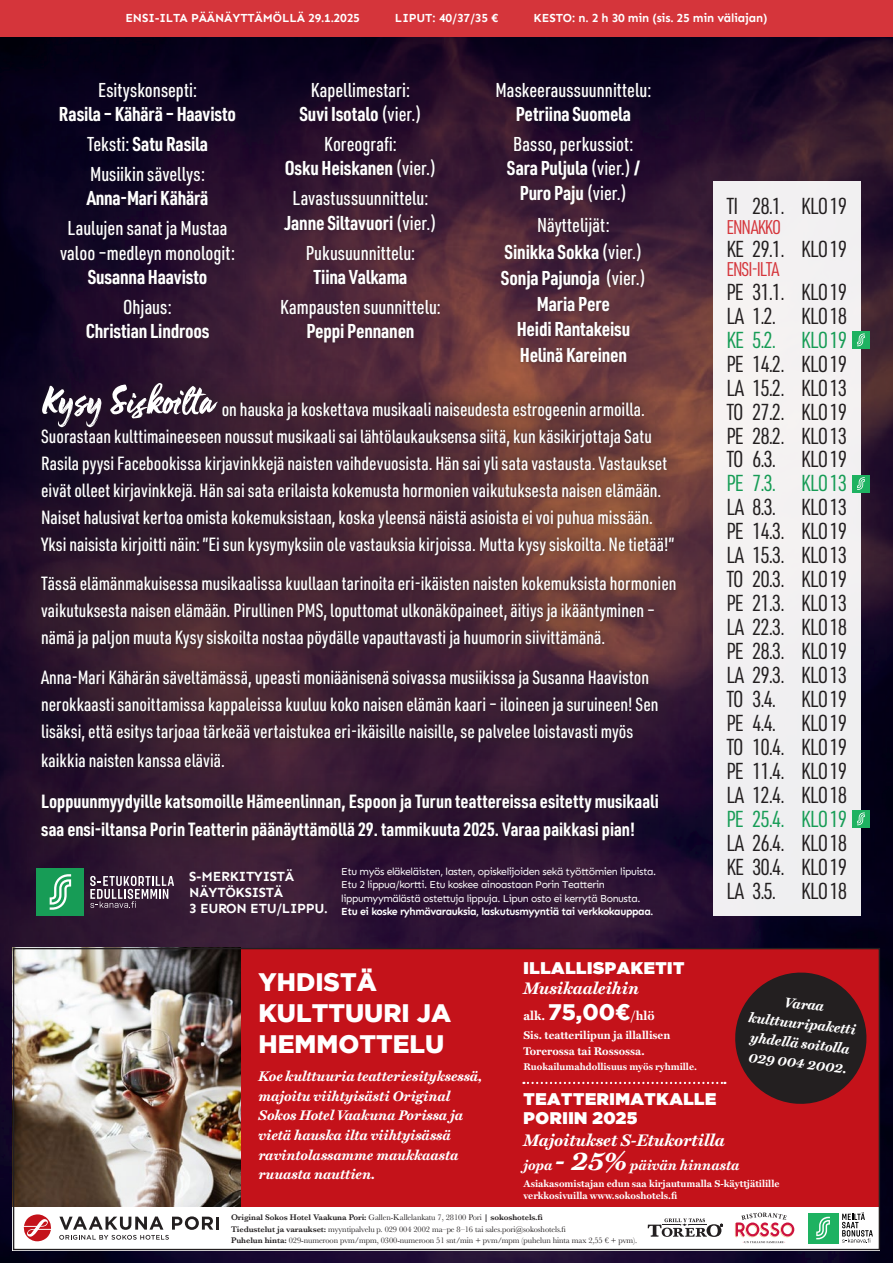
<style>
.page{position:relative;width:893px;height:1263px;background:#fff}
.page>*{position:absolute;margin:0;border:0;box-sizing:border-box;transform-origin:0 0}
.t1{font:64.5px "Freethinker";color:#fff}
.t2{font:900 25.2px/30.9px "Gotham";color:#fff}
.t3{font:22.65px "URWDIN Cond";letter-spacing:-.04em;color:#231f20}
.t4{font:22.65px "URWDIN Cond";letter-spacing:-.04em;color:#179c56}
.t5{font:500 19.65px/24.3px "URWDIN Cond";color:#fff;text-align:center}
.t6{font:700 19.65px/26px "URWDIN Cond";letter-spacing:-.01em;color:#fff;text-align:center}
.t7{font:19.5px "URWDIN Cond";letter-spacing:-.05em;color:#d5353b}
.t8{font:500 18.75px/27px "URWDIN Cond";color:#fff}
.t9{font:700 18.75px/28.5px "URWDIN Cond";color:#fff}
.t10{font:16.8px/18.3px "Gotham Ultra";letter-spacing:.035em;color:#fff}
.t11{font:italic 700 16.8px "Miller Text";color:#fff}
.t12{font:italic 700 14.1px/19.6px "Miller Text";color:#fff}
.t13{font:700 13.65px/16.4px "Sen";letter-spacing:-.02em;color:#fff}
.t14{font:700 12.6px "Miller Text";color:#fff}
.t15{font:700 12px "Sen";letter-spacing:-.01em;color:#fff}
.t16{font:700 11.25px/15.5px "Miller Text";color:#fff}
.t17{font:10.5px/13.5px "Sen";letter-spacing:-.04em;color:#fff}
.t18{font:700 9.75px/12.6px "Miller Text";color:#fff}
.t19{font:8.4px/11.2px "Baskerville";letter-spacing:-.01em;color:#231f20}
.s1{font-weight:500}
.s2{font-weight:700}
.s3{font-family:"Gotham";font-weight:900;font-size:22.5px}
.s4{font-size:28.05px}
.s5{font-weight:600}
</style>
<div class="page">
<img style="left:0;top:36px;width:893px;height:1227px">
<div style="left:0;top:0;width:893px;height:36px;background:#d5353b"></div>
<div style="left:713px;top:181px;width:148px;height:735px;background:#f2f0f2"></div>
<div style="left:852px;top:331px;width:17px;height:17px;background:#1eb261"></div>
<svg style="left:857px;top:333px;width:8px;height:13px"></svg>
<div style="left:852px;top:475px;width:17px;height:17px;background:#1eb261"></div>
<svg style="left:857px;top:477px;width:8px;height:13px"></svg>
<div style="left:852px;top:810px;width:17px;height:17px;background:#1eb261"></div>
<svg style="left:857px;top:812px;width:8px;height:13px"></svg>
<div style="left:22px;top:364px;width:673px;height:496px;background:#231f20;opacity:.33"></div>
<div style="left:38px;top:380px;width:640px;height:463px;background:#231f20;opacity:.35"></div>
<div style="left:13px;top:948px;width:867px;height:302px;background:#fff"></div>
<div style="left:186px;top:948px;width:694px;height:258px;background:#c4121a"></div>
<svg style="left:23px;top:1214px;width:28px;height:27px"></svg>
<svg style="left:59px;top:1216px;width:160px;height:24px"></svg>
<img style="left:15px;top:950px;width:226px;height:256px">
<svg style="left:648px;top:1218px;width:75px;height:19px"></svg>
<svg style="left:735px;top:1212px;width:59px;height:31px"></svg>
<div style="left:808px;top:1213px;width:30px;height:30px;background:#1eb261"></div>
<svg style="left:816px;top:1217px;width:14px;height:22px"></svg>
<svg style="left:842px;top:1212px;width:31px;height:31px"></svg>
<svg style="left:523px;top:1082px;width:202px;height:2px"></svg>
<svg style="left:735px;top:972px;width:132px;height:132px"></svg>
<div style="left:36px;top:868px;width:48px;height:48px;background:#179c56"></div>
<svg style="left:50px;top:874px;width:21px;height:36px"></svg>
<svg style="left:90px;top:876px;width:84px;height:32px;background:#6b596b"></svg>
<div style="left:57px;top:79px;width:597px;height:286px;background:#231f20;opacity:.45"></div>
<p class="t15" style="left:125px;top:11px;width:236px">ENSI-ILTA PÄÄNÄYTTÄMÖLLÄ 29.1.2025</p>
<p class="t15" style="left:395px;top:11px;width:105px">LIPUT: 40/37/35 €</p>
<p class="t15" style="left:534px;top:11px;width:235px">KESTO: n. 2 h 30 min (sis. 25 min väliajan)</p>
<p class="t6" style="left:59px;top:77px;width:179px;line-height:24.3px"><span class="s1">Esityskonsepti:<br></span>Rasila – Kähärä – Haavisto</p>
<p class="t6" style="left:87px;top:130px;width:123px"><span class="s1">Teksti:</span> Satu Rasila</p>
<p class="t5" style="left:87px;top:161px;width:123px;text-align:left">Musiikin sävellys:<br><span class="s2">Anna-Mari Kähärä</span></p>
<p class="t5" style="left:60px;top:216px;width:176px">Laulujen sanat ja Mustaa valoo –medleyn monologit:<br><span class="s2">Susanna Haavisto</span></p>
<p class="t6" style="left:86px;top:294px;width:125px;line-height:24.3px"><span class="s1">Ohjaus:<br></span>Christian Lindroos</p>
<p class="t5" style="left:299px;top:77px;width:124px">Kapellimestari:<br><span class="s2">Suvi Isotalo</span> (vier.)</p>
<p class="t5" style="left:285px;top:131px;width:153px">Koreografi:<br><span class="s2">Osku Heiskanen</span> (vier.)</p>
<p class="t5" style="left:284px;top:186px;width:153px">Lavastussuunnittelu:<br><span class="s2">Janne Siltavuori</span> (vier.)</p>
<p class="t5" style="left:306px;top:240px;width:111px">Pukusuunnittelu:<br><span class="s2">Tiina Valkama</span></p>
<p class="t5" style="left:280px;top:294px;width:162px">Kampausten suunnittelu:<br><span class="s2">Peppi Pennanen</span></p>
<p class="t5" style="left:495px;top:77px;width:157px">Maskeeraussuunnittelu:<br><span class="s2">Petriina Suomela</span></p>
<p class="t5" style="left:507px;top:131px;width:135px">Basso, perkussiot:<br><span class="s2">Sara Puljula</span> (vier.) <span class="s2">/<br>Puro Paju</span> (vier.)</p>
<p class="t6" style="left:501px;top:212px;width:146px"><span class="s1">Näyttelijät:<br></span>Sinikka Sokka <span class="s1">(vier.)<br></span>Sonja Pajunoja <span class="s1">(vier.)<br></span>Maria Pere<br>Heidi Rantakeisu<br>Helinä Kareinen</p>
<p class="t1" style="left:41px;top:373px;width:173px">Kysy Siskoilta</p>
<p class="t8" style="left:41px;top:395px;width:635px;text-indent:181px">on hauska ja koskettava musikaali naiseudesta estrogeenin armoilla.<br>Suorastaan kulttimaineeseen noussut musikaali sai lähtölaukauksensa siitä, kun käsikirjottaja Satu Rasila pyysi Facebookissa kirjavinkkejä naisten vaihdevuosista. Hän sai yli sata vastausta. Vastaukset eivät olleet kirjavinkkejä. Hän sai sata erilaista kokemusta hormonien vaikutuksesta naisen elämään.<br>Naiset halusivat kertoa omista kokemuksistaan, koska yleensä näistä asioista ei voi puhua missään.<br>Yksi naisista kirjoitti näin: ”Ei sun kysymyksiin ole vastauksia kirjoissa. Mutta kysy siskoilta. Ne tietää!”</p>
<p class="t8" style="left:41px;top:569px;width:637px">Tässä elämänmakuisessa musikaalissa kuullaan tarinoita eri-ikäisten naisten kokemuksista hormonien vaikutuksesta naisen elämään. Pirullinen PMS, loputtomat ulkonäköpaineet, äitiys ja ikääntyminen – nämä ja paljon muuta Kysy siskoilta nostaa pöydälle vapauttavasti ja huumorin siivittämänä.</p>
<p class="t8" style="left:41px;top:663px;width:619px;line-height:27.5px">Anna-Mari Kähärän säveltämässä, upeasti moniäänisenä soivassa musiikissa ja Susanna Haaviston nerokkaasti sanoittamissa kappaleissa kuuluu koko naisen elämän kaari – iloineen ja suruineen! Sen lisäksi, että esitys tarjoaa tärkeää vertaistukea eri-ikäisille naisille, se palvelee loistavasti myös kaikkia naisten kanssa eläviä.</p>
<p class="t9" style="left:41px;top:786px;width:619px">Loppuunmyydyille katsomoille Hämeenlinnan, Espoon ja Turun teattereissa esitetty musikaali saa ensi-iltansa Porin Teatterin päänäyttämöllä 29. tammikuuta 2025. Varaa paikkasi pian!</p>
<p class="t13" style="left:189px;top:868px;width:140px">S-MERKITYISTÄ<br>NÄYTÖKSISTÄ<br>3 EURON ETU/LIPPU.</p>
<p class="t17" style="left:341px;top:865px;width:316px">Etu myös eläkeläisten, lasten, opiskelijoiden sekä työttömien lipuista.<br>Etu 2 lippua/kortti. Etu koskee ainoastaan Porin Teatterin lippumyymälästä ostettuja lippuja. Lipun osto ei kerrytä Bonusta.<br><span class="s2">Etu ei koske ryhmävarauksia, laskutusmyyntiä tai verkkokauppaa.</span></p>
<p class="t3" style="left:726px;top:191px;width:123px">TI 28.1. KLO 19</p>
<p class="t7" style="left:726px;top:214px;width:56px">ENNAKKO</p>
<p class="t3" style="left:726px;top:234px;width:123px">KE 29.1. KLO 19</p>
<p class="t7" style="left:726px;top:256px;width:55px">ENSI-ILTA</p>
<p class="t3" style="left:726px;top:277px;width:123px">PE 31.1. KLO 19</p>
<p class="t3" style="left:726px;top:301px;width:123px">LA 1.2. KLO 18</p>
<p class="t4" style="left:726px;top:325px;width:123px">KE 5.2. KLO 19</p>
<p class="t3" style="left:726px;top:349px;width:123px">PE 14.2. KLO 19</p>
<p class="t3" style="left:726px;top:373px;width:123px">LA 15.2. KLO 13</p>
<p class="t3" style="left:726px;top:397px;width:123px">TO 27.2. KLO 19</p>
<p class="t3" style="left:726px;top:421px;width:123px">PE 28.2. KLO 13</p>
<p class="t3" style="left:726px;top:444px;width:123px">TO 6.3. KLO 19</p>
<p class="t4" style="left:726px;top:468px;width:123px">PE 7.3. KLO 13</p>
<p class="t3" style="left:726px;top:492px;width:123px">LA 8.3. KLO 13</p>
<p class="t3" style="left:726px;top:516px;width:123px">PE 14.3. KLO 19</p>
<p class="t3" style="left:726px;top:540px;width:123px">LA 15.3. KLO 13</p>
<p class="t3" style="left:726px;top:564px;width:123px">TO 20.3. KLO 19</p>
<p class="t3" style="left:726px;top:588px;width:123px">PE 21.3. KLO 13</p>
<p class="t3" style="left:726px;top:612px;width:123px">LA 22.3. KLO 18</p>
<p class="t3" style="left:726px;top:636px;width:123px">PE 28.3. KLO 19</p>
<p class="t3" style="left:726px;top:660px;width:123px">LA 29.3. KLO 13</p>
<p class="t3" style="left:726px;top:684px;width:123px">TO 3.4. KLO 19</p>
<p class="t3" style="left:726px;top:708px;width:123px">PE 4.4. KLO 19</p>
<p class="t3" style="left:726px;top:732px;width:123px">TO 10.4. KLO 19</p>
<p class="t3" style="left:726px;top:756px;width:123px">PE 11.4. KLO 19</p>
<p class="t3" style="left:726px;top:780px;width:123px">LA 12.4. KLO 18</p>
<p class="t4" style="left:726px;top:804px;width:123px">PE 25.4. KLO 19</p>
<p class="t3" style="left:726px;top:828px;width:123px">LA 26.4. KLO 18</p>
<p class="t3" style="left:726px;top:852px;width:123px">KE 30.4. KLO 19</p>
<p class="t3" style="left:726px;top:876px;width:123px">LA 3.5. KLO 18</p>
<p class="t2" style="left:259px;top:966px;width:194px">YHDISTÄ<br>KULTTUURI JA<br>HEMMOTTELU</p>
<p class="t12" style="left:259px;top:1066px;width:225px">Koe kulttuuria teatteriesityksessä, majoitu viihtyisästi Original<br>Sokos Hotel Vaakuna Porissa ja vietä hauska ilta viihtyisässä ravintolassamme maukkaasta ruuasta nauttien.</p>
<p class="t10" style="left:524px;top:958px;width:162px">ILLALLISPAKETIT</p>
<p class="t14" style="left:523px;top:1006px;width:133px">alk. <span class="s3">75,00¤</span>/hlö</p>
<p class="t16" style="left:523px;top:1027px;width:148px">Sis. teatterilipun ja illallisen<br>Torerossa tai Rossossa.</p>
<p class="t18" style="left:523px;top:1060px;width:175px">Ruokailumahdollisuus myös ryhmille.</p>
<p class="t11" style="left:523px;top:975px;width:117px">Musikaaleihin</p>
<p class="t10" style="left:524px;top:1090px;width:194px">TEATTERIMATKALLE<br>PORIIN 2025</p>
<p class="t11" style="left:523px;top:1126px;width:203px">Majoitukset S-Etukortilla</p>
<p class="t12" style="left:523px;top:1154px;width:217px">jopa <span class="s4">- 25%</span> päivän hinnasta</p>
<p class="t12" style="left:752px;top:987px;width:109px;text-align:center;rotate:7deg">Varaa kulttuuripaketti yhdellä soitolla<br>029 004 2002.</p>
<p class="t18" style="left:523px;top:1177px;width:258px">Asiakasomistajan edun saa kirjautumalla S-käyttjätilille verkkosivuilla www.sokoshotels.fi</p>
<p class="t19" style="left:231px;top:1212px;width:408px"><span class="s5">Original Sokos Hotel Vaakuna Pori:</span> Gallen-Kallelankatu 7, 28100 Pori <span class="s5">| sokoshotels.fi<br>Tiedustelut ja varaukset:</span> myyntipalvelu p. 029 004 2002 ma–pe 8–16 tai sales.pori@sokoshotels.fi<br><span class="s5">Puhelun hinta:</span> 029-numeroon pvm/mpm, 0300-numeroon 51 snt/min + pvm/mpm (puhelun hinta max 2,55 € + pvm).</p>
</div>
